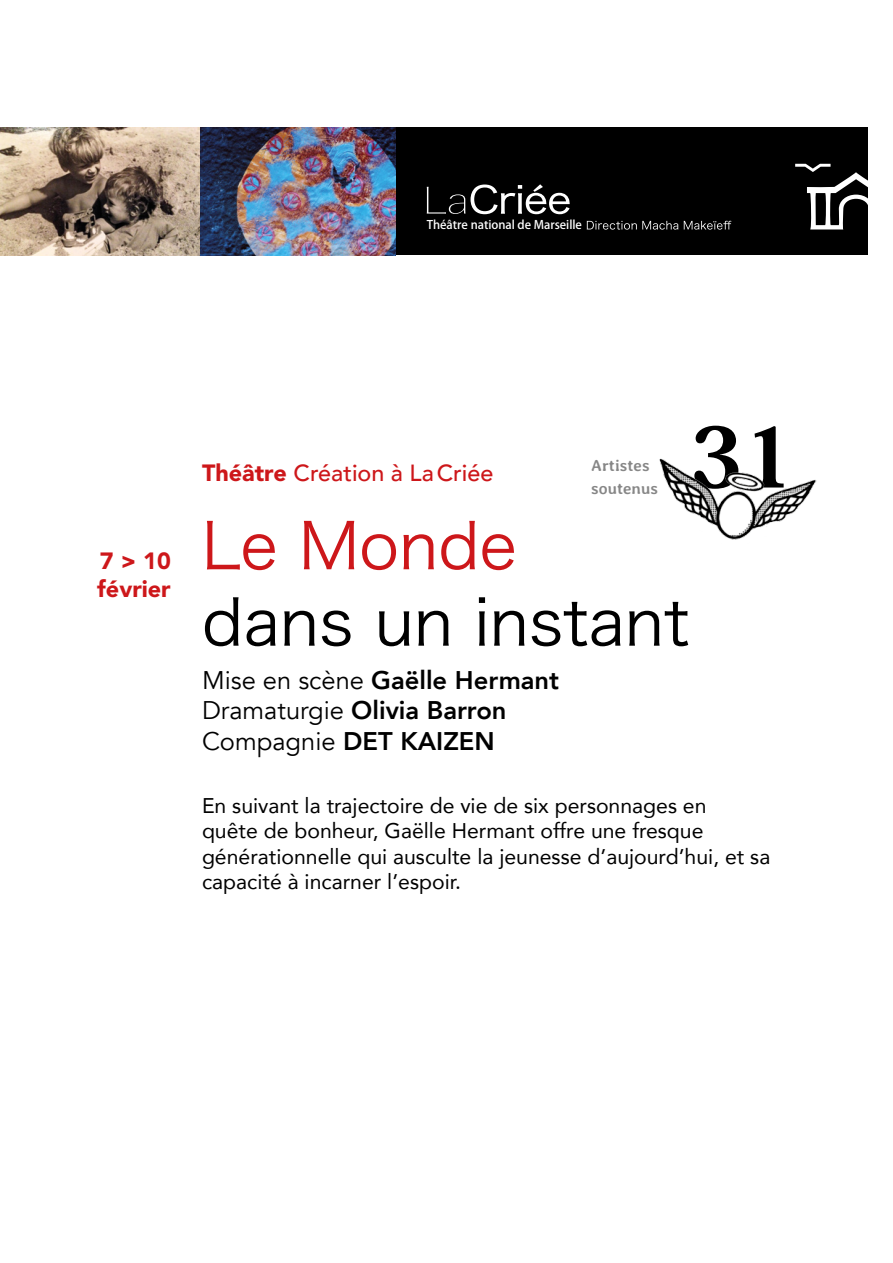
<style>
.page{position:relative;width:893px;height:1263px;background:#fff}
.page>*{position:absolute;margin:0;border:0;box-sizing:border-box;transform-origin:0 0}
.t1{font:800 82.8px "Koz Min Pro";color:#000}
.t2{font:63.75px "Hira Kaku Pro W3";color:#000}
.t3{font:63.75px "Hira Kaku Pro W3";color:#cd171a}
.t4{font:800 25.5px/30.6px "Avenir";color:#000}
.t5{font:500 23.4px "Avenir";color:#cd171a}
.t6{font:900 23.4px/28px "Avenir LT Std";color:#cd171a}
.t7{font:21.15px/25.5px "Avenir";color:#000}
.t8{font:700 16.2px/23.4px "Averia Libre";color:#878787}
.t9{font:500 11.85px "Koz Go Pro";color:#fff}
.s1{font-family:"Avenir LT Std";font-weight:900}
.s2{font-weight:400}
</style>
<div class="page">
<div style="left:0;top:128px;width:867px;height:127px;background:#000"></div>
<svg style="left:587px;top:221px;width:91px;height:9px"></svg>
<svg style="left:684px;top:221px;width:47px;height:9px"></svg>
<svg style="left:427px;top:187px;width:38px;height:27px"></svg>
<svg style="left:471px;top:184px;width:99px;height:30px"></svg>
<svg style="left:795px;top:164px;width:73px;height:65px"></svg>
<img style="left:200px;top:128px;width:195px;height:127px">
<svg style="left:0;top:128px;width:200px;height:127px;background:#a38e7b"></svg>
<img style="left:659px;top:458px;width:158px;height:82px">
<p class="t9" style="left:427px;top:217px;width:157px">Théâtre national de Marseille</p>
<p class="t6" style="left:97px;top:547px;width:75px">7 &gt; 10 février</p>
<p class="t5" style="left:202px;top:453px;width:293px"><span class="s1">Théâtre</span> Création à LaCriée</p>
<p class="t8" style="left:591px;top:453px;width:68px">Artistes soutenus</p>
<h1 class="t1" style="left:690px;top:395px;width:107px">31</h1>
<h2 class="t3" style="left:202px;top:489px;width:316px">Le Monde</h2>
<h2 class="t2" style="left:202px;top:565px;width:488px">dans un instant</h2>
<p class="t4" style="left:202px;top:664px;width:359px"><span class="s2">Mise en scène</span> Gaëlle Hermant<br><span class="s2">Dramaturgie</span> Olivia Barron<br><span class="s2">Compagnie</span> DET KAIZEN</p>
<p class="t7" style="left:202px;top:792px;width:570px">En suivant la trajectoire de vie de six personnages en<br>quête de bonheur, Gaëlle Hermant offre une fresque générationnelle qui ausculte la jeunesse d’aujourd’hui, et sa capacité à incarner l’espoir.</p>
</div>
